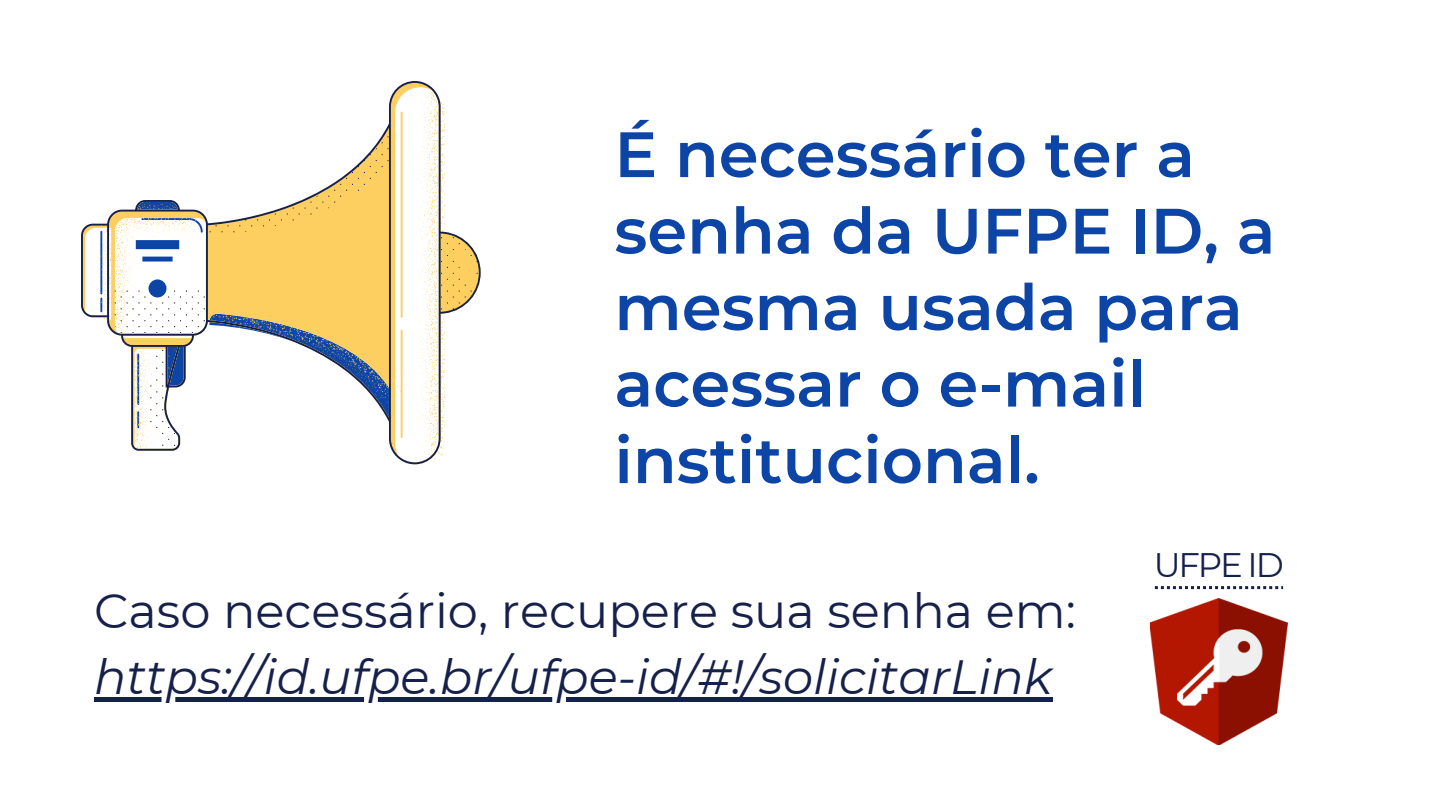
<style>
.page{position:relative;width:1440px;height:810px;background:#fff}
.page>*{position:absolute;margin:0;border:0;box-sizing:border-box;transform-origin:0 0}
.t1{font:600 64px/76.5px "Montserrat";color:#0c45a6}
.t2{font:italic 48px "Montserrat";color:#16214b}
.t3{font:48px "Montserrat";color:#16214b}
.t4{font:34px "Montserrat";letter-spacing:-.065em;color:#16214b}
</style>
<div class="page">
<svg style="left:81px;top:81px;width:400px;height:383px"></svg>
<div style="left:94px;top:697px;width:958px;height:5px;background:#16214b"></div>
<img style="left:1151px;top:599px;width:136px;height:145px">
<svg style="left:1155px;top:586px;width:128px;height:3px"></svg>
<p class="t1" style="left:614px;top:116px;width:663px">É necessário ter a senha da UFPE ID, a mesma usada para acessar o e-mail institucional.</p>
<p class="t3" style="left:94px;top:581px;width:983px">Caso necessário, recupere sua senha em:</p>
<p class="t2" style="left:94px;top:648px;width:960px">https://id.ufpe.br/ufpe-id/#!/solicitarLink</p>
<p class="t4" style="left:1154px;top:544px;width:132px">UFPE ID</p>
</div>
